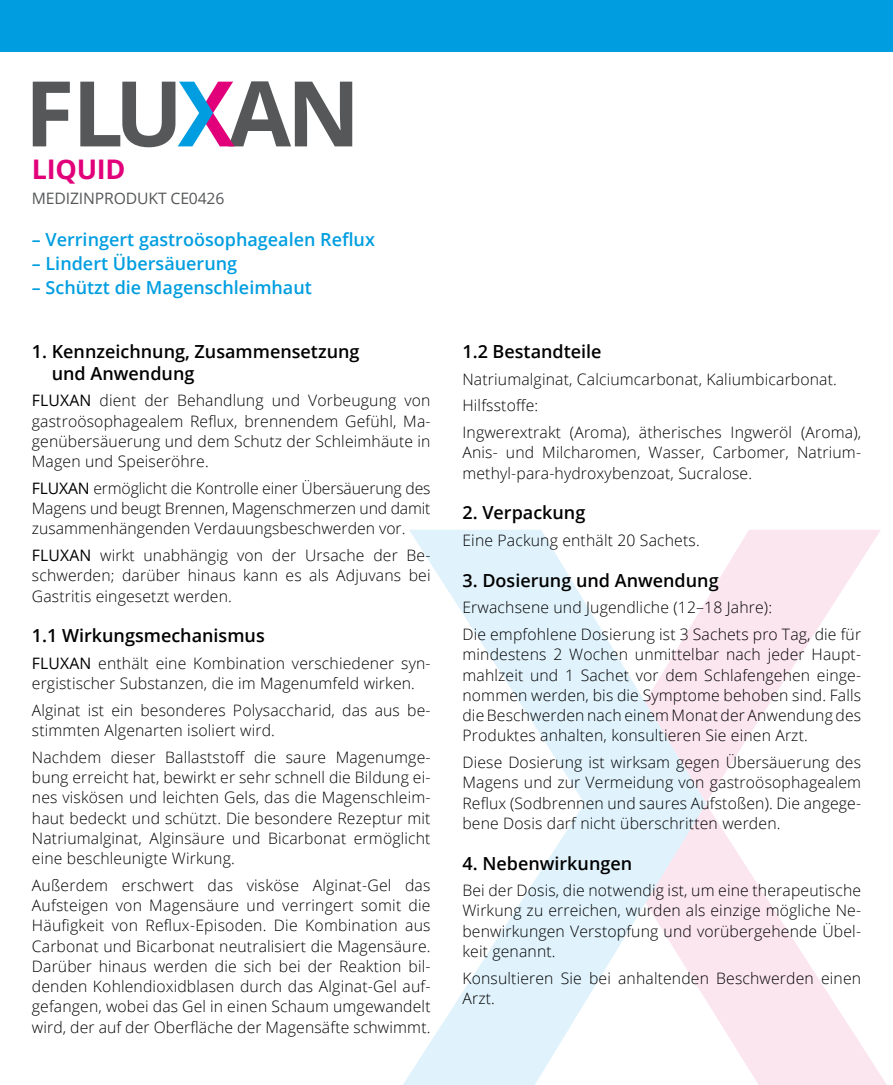
<style>
.page{position:relative;width:893px;height:1085px;background:#fff}
.page>*{position:absolute;margin:0;border:0;box-sizing:border-box;transform-origin:0 0}
.t1{font:700 27px "Open Sans";letter-spacing:-.01em;color:#e2007a}
.t2{font:600 18px/21.6px "Open Sans";color:#000}
.t3{font:600 18px "Open Sans";color:#009ee0}
.t4{font:300 15.75px/20.2px "Open Sans";letter-spacing:.01em;color:#000;text-align:justify}
.t5{font:15.75px "Open Sans";letter-spacing:-.01em;color:#555759}
.s1{font-weight:400}
</style>
<div class="page">
<svg style="left:706px;top:530px;width:180px;height:554px"></svg>
<svg style="left:404px;top:530px;width:302px;height:554px"></svg>
<svg style="left:33px;top:82px;width:37px;height:64px"></svg>
<svg style="left:80px;top:81px;width:272px;height:66px"></svg>
<div style="left:0;top:0;width:893px;height:51px;background:#009ee0"></div>
<h1 class="t1" style="left:32px;top:150px;width:95px">Liquid</h1>
<p class="t5" style="left:32px;top:187px;width:194px">MEDIZIN PRODU KT CE0426</p>
<p class="t3" style="left:32px;top:226px;width:345px">– Verringert gastroösophagealen Reflux</p>
<p class="t3" style="left:32px;top:251px;width:207px">– Lindert Übersäuerung</p>
<p class="t3" style="left:32px;top:275px;width:282px">– Schützt die Magenschleimhaut</p>
<p class="t2" style="left:52px;top:340px;width:309px;text-indent:-20px">1. Kennzeichnung, Zusammensetzung und Anwendung</p>
<p class="t4" style="left:32px;top:390px;width:400px"><span class="s1">FLUXAN</span> dient der Behandlung und Vorbeugung von gastroösophagealem Reflux, brennendem Gefühl, Ma&shy;genübersäuerung und dem Schutz der Schleimhäute in Magen und Speiseröhre.</p>
<p class="t4" style="left:32px;top:477px;width:400px"><span class="s1">FLUXAN</span> ermöglicht die Kontrolle einer Übersäuerung des Magens und beugt Brennen, Magenschmerzen und damit zusammenhängenden Verdauungsbeschwerden vor.</p>
<p class="t4" style="left:32px;top:544px;width:400px"><span class="s1">FLUXAN</span> wirkt unabhängig von der Ursache der Be&shy;schwerden; darüber hinaus kann es als Adjuvans bei Gastritis eingesetzt werden.</p>
<p class="t2" style="left:32px;top:624px;width:234px">1.1 Wirkungsmechanismus</p>
<p class="t4" style="left:32px;top:652px;width:400px"><span class="s1">FLUXAN</span> enthält eine Kombination verschiedener syn&shy;ergistischer Substanzen, die im Magenumfeld wirken.</p>
<p class="t4" style="left:32px;top:699px;width:400px">Alginat ist ein besonderes Polysaccharid, das aus be&shy;stimmten Algenarten isoliert wird.</p>
<p class="t4" style="left:32px;top:746px;width:400px">Nachdem dieser Ballaststoff die saure Magenumge&shy;bung erreicht hat, bewirkt er sehr schnell die Bildung ei&shy;nes viskösen und leichten Gels, das die Magenschleim&shy;haut bedeckt und schützt. Die besondere Rezeptur mit Natriumalginat, Alginsäure und Bicarbonat ermöglicht eine beschleunigte Wirkung.</p>
<p class="t4" style="left:32px;top:874px;width:400px">Außerdem erschwert das visköse Alginat-Gel das Aufsteigen von Magensäure und verringert somit die Häufigkeit von Reflux-Episoden. Die Kombination aus Carbonat und Bicarbonat neutralisiert die Magensäure.<br>Darüber hinaus werden die sich bei der Reaktion bil&shy;denden Kohlendioxidblasen durch das Alginat-Gel auf&shy;gefangen, wobei das Gel in einen Schaum umgewandelt wird, der auf der Oberfläche der Magensäfte schwimmt.</p>
<p class="t2" style="left:462px;top:340px;width:141px">1.2 Bestandteile</p>
<p class="t4" style="left:462px;top:365px;width:400px;line-height:26.6px;text-align:left">Natriumalginat, Calciumcarbonat, Kaliumbicarbonat.<br>Hilfsstoffe:<br>Ingwerextrakt (Aroma), ätherisches Ingweröl (Aroma),</p>
<p class="t4" style="left:462px;top:442px;width:400px">Anis- und Milcharomen, Wasser, Carbomer, Natrium&shy;methyl-para-hydroxybenzoat, Sucralose.</p>
<p class="t2" style="left:462px;top:501px;width:124px">2. Verpackung</p>
<p class="t4" style="left:462px;top:529px;width:239px">Eine Packung enthält 20 Sachets.</p>
<p class="t2" style="left:462px;top:569px;width:258px">3. Dosierung und Anwendung</p>
<p class="t4" style="left:462px;top:594px;width:400px;line-height:26.6px">Erwachsene und Jugendliche (12–18 Jahre):<br>Die empfohlene Dosierung ist 3 Sachets pro Tag, die für</p>
<p class="t4" style="left:462px;top:644px;width:400px">mindestens 2 Wochen unmittelbar nach jeder Haupt&shy;mahlzeit und 1 Sachet vor dem Schlafengehen einge&shy;nommen werden, bis die Symptome behoben sind. Falls die Beschwerden nach einem Monat der Anwendung des Produktes anhalten, konsultieren Sie einen Arzt.</p>
<p class="t4" style="left:462px;top:751px;width:400px">Diese Dosierung ist wirksam gegen Übersäuerung des Magens und zur Vermeidung von gastroösophagealem Reflux (Sodbrennen und saures Aufstoßen). Die angege&shy;bene Dosis darf nicht überschritten werden.</p>
<p class="t2" style="left:462px;top:851px;width:171px">4. Nebenwirkungen</p>
<p class="t4" style="left:462px;top:879px;width:400px">Bei der Dosis, die notwendig ist, um eine therapeutische Wirkung zu erreichen, wurden als einzige mögliche Ne&shy;benwirkungen Verstopfung und vorübergehende Übel&shy;keit genannt.</p>
<p class="t4" style="left:462px;top:967px;width:400px">Konsultieren Sie bei anhaltenden Beschwerden einen<br>Arzt.</p>
</div>
